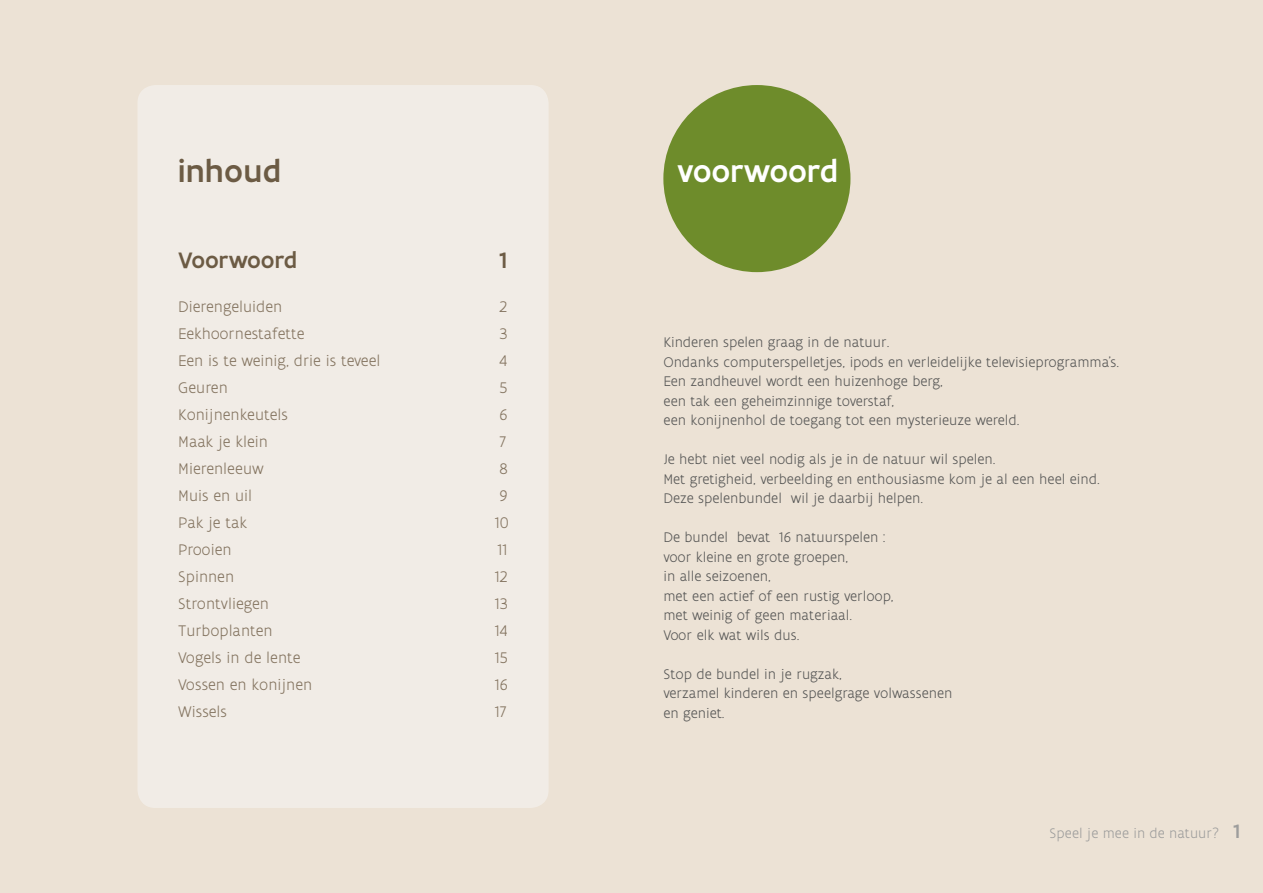
<style>
.page{position:relative;width:1263px;height:893px;background:#ece2d5}
.page>*{position:absolute;margin:0;border:0;box-sizing:border-box;transform-origin:0 0}
.t1{font:500 33px "Flanders Art Sans";letter-spacing:-.01em;color:#fff}
.t2{font:500 33px "Flanders Art Sans";letter-spacing:.02em;color:#6c5b44}
.t3{font:500 24px "Flanders Art Sans";letter-spacing:-.01em;color:#6c5b44}
.t4{font:300 16.5px "Flanders Art Sans";color:#847460}
.t5{font:300 15px/19.5px "Flanders Art Sans";color:#575756}
.t6{font:300 14.85px "Flanders Art Sans";color:#9d9d9c}
.s1{font-weight:500;font-size:20.85px}
</style>
<div class="page">
<div style="left:137px;top:85px;width:412px;height:723px;background:#f1ece6;border-radius:18px"></div>
<div style="left:663px;top:85px;width:187px;height:187px;background:#6e8c2b;border-radius:50%"></div>
<h1 class="t2" style="left:178px;top:151px;width:104px">inhoud</h1>
<h2 class="t3" style="left:178px;top:245px;width:120px">Voorwoord</h2>
<h2 class="t3" style="left:500px;top:245px;width:9px">1</h2>
<p class="t4" style="left:178px;top:297px;width:106px">Dierengeluiden</p>
<p class="t4" style="left:500px;top:297px;width:9px">2</p>
<p class="t4" style="left:178px;top:324px;width:128px">Eekhoornestafette</p>
<p class="t4" style="left:500px;top:324px;width:9px">3</p>
<p class="t4" style="left:178px;top:351px;width:204px">Een is te weinig, drie is teveel</p>
<p class="t4" style="left:500px;top:351px;width:9px">4</p>
<p class="t4" style="left:178px;top:378px;width:51px">Geuren</p>
<p class="t4" style="left:500px;top:378px;width:9px">5</p>
<p class="t4" style="left:178px;top:405px;width:111px">Konijnenkeutels</p>
<p class="t4" style="left:500px;top:405px;width:10px">6</p>
<p class="t4" style="left:178px;top:432px;width:91px">Maak je klein</p>
<p class="t4" style="left:500px;top:432px;width:8px">7</p>
<p class="t4" style="left:178px;top:459px;width:87px">Mierenleeuw</p>
<p class="t4" style="left:500px;top:459px;width:10px">8</p>
<p class="t4" style="left:178px;top:486px;width:76px">Muis en uil</p>
<p class="t4" style="left:500px;top:486px;width:10px">9</p>
<p class="t4" style="left:178px;top:513px;width:70px">Pak je tak</p>
<p class="t4" style="left:495px;top:513px;width:15px">10</p>
<p class="t4" style="left:178px;top:540px;width:55px">Prooien</p>
<p class="t4" style="left:497px;top:540px;width:11px">11</p>
<p class="t4" style="left:178px;top:567px;width:57px">Spinnen</p>
<p class="t4" style="left:495px;top:567px;width:14px">12</p>
<p class="t4" style="left:178px;top:594px;width:92px">Strontvliegen</p>
<p class="t4" style="left:495px;top:594px;width:14px">13</p>
<p class="t4" style="left:178px;top:621px;width:96px">Turboplanten</p>
<p class="t4" style="left:495px;top:621px;width:14px">14</p>
<p class="t4" style="left:178px;top:648px;width:124px">Vogels in de lente</p>
<p class="t4" style="left:495px;top:648px;width:14px">15</p>
<p class="t4" style="left:178px;top:675px;width:135px">Vossen en konijnen</p>
<p class="t4" style="left:495px;top:675px;width:15px">16</p>
<p class="t4" style="left:178px;top:702px;width:50px">Wissels</p>
<p class="t4" style="left:495px;top:702px;width:13px">17</p>
<h1 class="t1" style="left:677px;top:151px;width:162px">voorwoord</h1>
<p class="t5" style="left:663px;top:333px;width:457px">Kinderen spelen graag in de natuur.<br>Ondanks computerspelletjes, ipods en verleidelijke televisieprogramma’s.<br>Een zandheuvel wordt een huizenhoge berg,<br>een tak een geheimzinnige toverstaf,<br>een konijnenhol de toegang tot een mysterieuze wereld.</p>
<p class="t5" style="left:663px;top:450px;width:438px">Je hebt niet veel nodig als je in de natuur wil spelen.<br>Met gretigheid, verbeelding en enthousiasme kom je al een heel eind.<br>Deze spelenbundel wil je daarbij helpen.</p>
<p class="t5" style="left:663px;top:528px;width:232px">De bundel bevat 16 natuurspelen : voor kleine en grote groepen,<br>in alle seizoenen,<br>met een actief of een rustig verloop, met weinig of geen materiaal.<br>Voor elk wat wils dus.</p>
<p class="t5" style="left:663px;top:665px;width:290px">Stop de bundel in je rugzak,<br>verzamel kinderen en speelgrage volwassenen en geniet.</p>
<p class="t6" style="left:1049px;top:825px;width:192px">Speel je mee in de natuur? <span class="s1">1</span></p>
</div>
